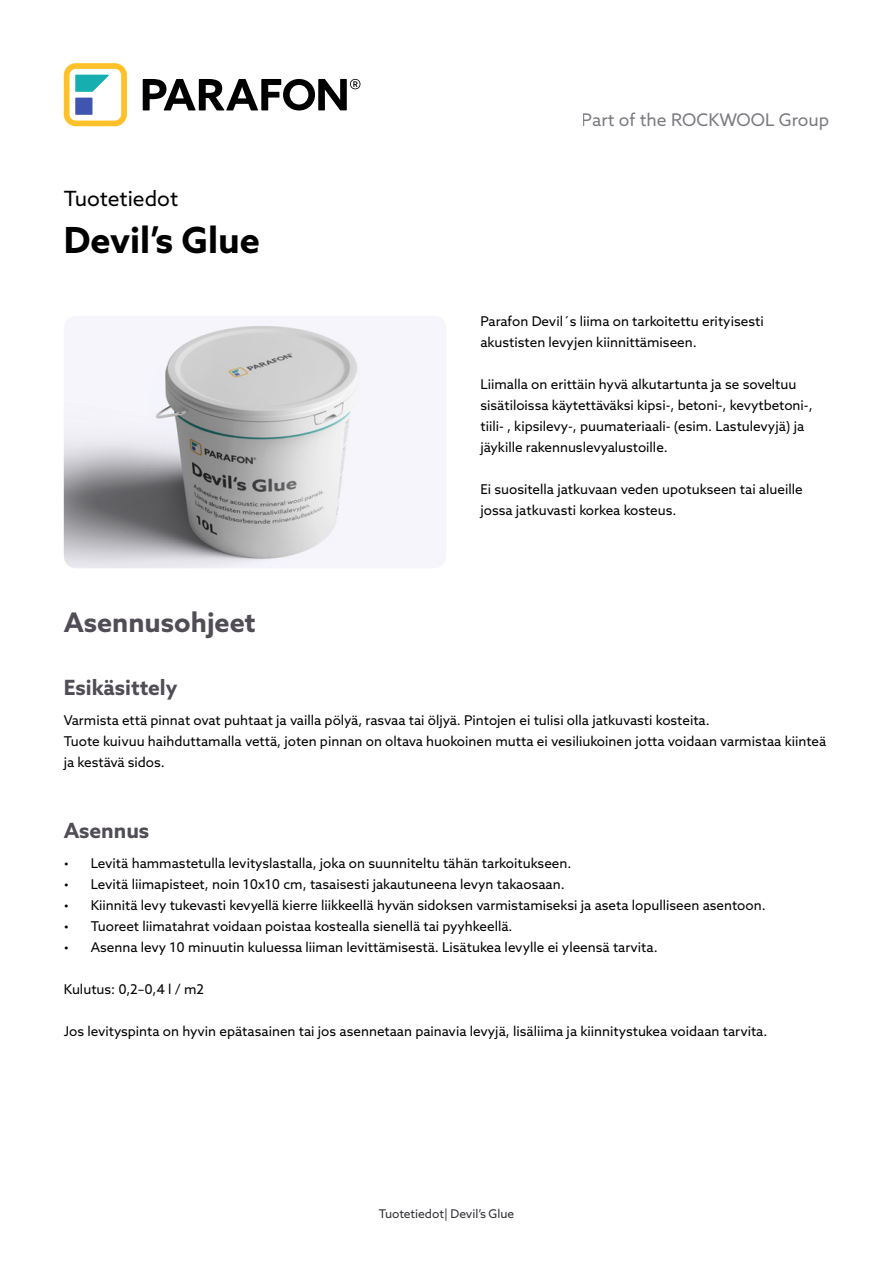
<style>
.page{position:relative;width:893px;height:1263px;background:#fff}
.page>*{position:absolute;margin:0;border:0;box-sizing:border-box;transform-origin:0 0}
.t1{font:700 36px "Azo Sans";color:#000}
.t2{font:700 27px "Azo Sans";color:#514d56}
.t3{font:700 21px "Azo Sans";color:#514d56}
.t4{font:21px "Azo Sans";color:#000}
.t5{font:17.4px "Azo Sans";color:#514d56}
.t6{font:13.5px/21px "Azo Sans";color:#000}
.t7{font:12px "Azo Sans";color:#2f2e34}
</style>
<div class="page">
<img style="left:64px;top:320px;width:299px;height:248px">
<svg style="left:143px;top:79px;width:217px;height:31px"></svg>
<svg style="left:64px;top:63px;width:63px;height:63px"></svg>
<h3 class="t4" style="left:64px;top:185px;width:116px">Tuotetiedot</h3>
<h1 class="t1" style="left:64px;top:216px;width:198px">Devil’s Glue</h1>
<h2 class="t2" style="left:64px;top:604px;width:193px">Asennusohjeet</h2>
<h3 class="t3" style="left:64px;top:673px;width:115px">Esikäsittely</h3>
<p class="t5" style="left:582px;top:109px;width:249px">Part of the ROCKWOOL Group</p>
<p class="t6" style="left:480px;top:311px;width:285px">Parafon Devil´s liima on tarkoitettu erityisesti akustisten levyjen kiinnittämiseen.</p>
<p class="t6" style="left:480px;top:374px;width:334px">Liimalla on erittäin hyvä alkutartunta ja se soveltuu sisätiloissa käytettäväksi kipsi-, betoni-, kevytbetoni-, tiili- , kipsilevy-, puumateriaali- (esim. Lastulevyjä) ja jäykille rakennuslevyalustoille.</p>
<p class="t6" style="left:480px;top:479px;width:324px">Ei suositella jatkuvaan veden upotukseen tai alueille jossa jatkuvasti korkea kosteus.</p>
<p class="t6" style="left:64px;top:710px;width:764px">Varmista että pinnat ovat puhtaat ja vailla pölyä, rasvaa tai öljyä. Pintojen ei tulisi olla jatkuvasti kosteita.<br>Tuote kuivuu haihduttamalla vettä, joten pinnan on oltava huokoinen mutta ei vesiliukoinen jotta voidaan varmistaa kiinteä ja kestävä sidos.</p>
<h3 class="t3" style="left:64px;top:816px;width:87px">Asennus</h3>
<p class="t6" style="left:64px;top:853px;width:509px">• Levitä hammastetulla levityslastalla, joka on suunniteltu tähän tarkoitukseen.</p>
<p class="t6" style="left:64px;top:874px;width:502px">• Levitä liimapisteet, noin 10x10 cm, tasaisesti jakautuneena levyn takaosaan.</p>
<p class="t6" style="left:64px;top:895px;width:703px">• Kiinnitä levy tukevasti kevyellä kierre liikkeellä hyvän sidoksen varmistamiseksi ja aseta lopulliseen asentoon.</p>
<p class="t6" style="left:64px;top:916px;width:450px">• Tuoreet liimatahrat voidaan poistaa kostealla sienellä tai pyyhkeellä.</p>
<p class="t6" style="left:64px;top:937px;width:595px">• Asenna levy 10 minuutin kuluessa liiman levittämisestä. Lisätukea levylle ei yleensä tarvita.</p>
<p class="t6" style="left:64px;top:979px;width:142px">Kulutus: 0,2–0,4 l / m2</p>
<p class="t6" style="left:64px;top:1021px;width:705px">Jos levityspinta on hyvin epätasainen tai jos asennetaan painavia levyjä, lisäliima ja kiinnitystukea voidaan tarvita.</p>
<p class="t7" style="left:379px;top:1206px;width:137px">Tuotetiedot| Devil’s Glue</p>
</div>
